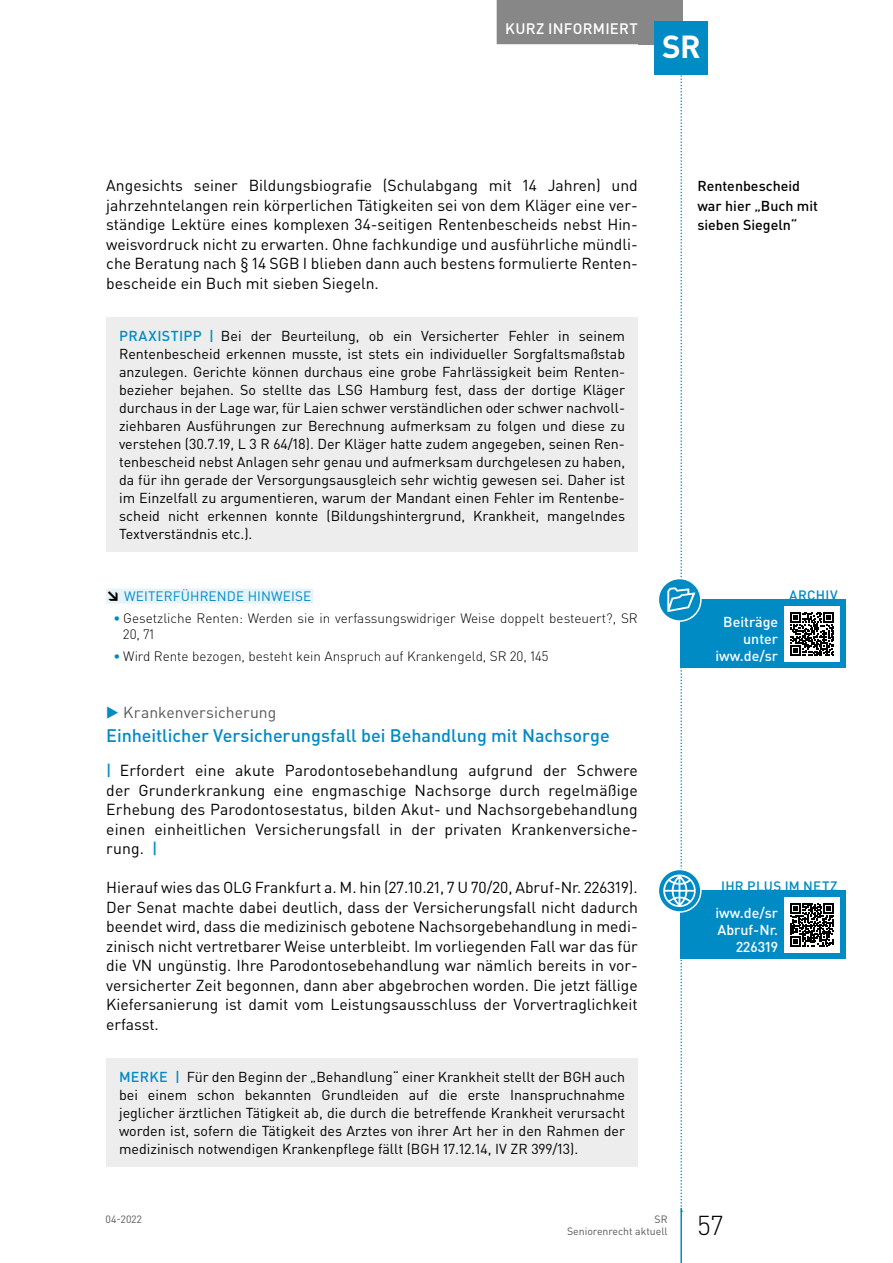
<style>
.page{position:relative;width:893px;height:1263px;background:#fff}
.page>*{position:absolute;margin:0;border:0;box-sizing:border-box;transform-origin:0 0}
.t1{font:700 31.5px "DIN Pro";color:#fff}
.t2{font:300 27px "DIN Pro";color:#000}
.t3{font:500 18px "DIN Pro";letter-spacing:-.005em;color:#008bc5}
.t4{font:15.75px/19.5px "DIN Pro";color:#000;text-align:justify}
.t5{font:15.75px "DIN Pro";color:#575756}
.t6{font:500 15px "DIN Pro";letter-spacing:.015em;color:#fff}
.t7{font:14.25px/18px "DIN Pro";color:#000}
.t8{font:500 14.25px/17.2px "DIN Pro";color:#fff;text-align:right}
.t9{font:500 14.25px/19.5px "DIN Pro";color:#000}
.t10{font:500 14.25px "DIN Pro";color:#008bc5}
.t11{font:300 13.5px/15.8px "DIN Pro";color:#000}
.t12{font:13.5px "DIN Pro";letter-spacing:.01em;color:#008bc5}
.t13{font:500 13.5px "DIN Pro";letter-spacing:.02em;color:#008bc5}
.t14{font:10.5px/12.8px "DIN Pro";color:#575756;text-align:right}
.s1{font-weight:500;color:#008bc5}
.s2{font-weight:900;color:#000}
.s3{color:#008bc5}
</style>
<div class="page">
<div style="left:638px;top:0;width:44px;height:44px;background:#878787"></div>
<hr style="left:680px;top:1208px;width:2px;height:55px;background:#008bc5">
<div style="left:497px;top:0;width:149px;height:44px;background:#878787"></div>
<div style="left:655px;top:21px;width:53px;height:53px;background:#008bc5"></div>
<div style="left:106px;top:589px;width:207px;height:15px;background:#e6f3f9"></div>
<div style="left:106px;top:317px;width:532px;height:234px;background:#ededed"></div>
<div style="left:680px;top:600px;width:166px;height:68px;background:#008bc5"></div>
<svg style="left:658px;top:578px;width:43px;height:43px"></svg>
<div style="left:658px;top:578px;width:44px;height:44px;border:2px solid #fff;border-radius:50%"></div>
<div style="left:784px;top:606px;width:56px;height:55px;background:#fff"></div>
<svg style="left:790px;top:612px;width:44px;height:43px"></svg>
<div style="left:106px;top:1058px;width:532px;height:108px;background:#ededed"></div>
<div style="left:680px;top:891px;width:166px;height:68px;background:#008bc5"></div>
<svg style="left:658px;top:869px;width:43px;height:43px"></svg>
<div style="left:658px;top:869px;width:44px;height:44px;border:2px solid #fff;border-radius:50%"></div>
<svg style="left:663px;top:0;width:33px;height:1212px"></svg>
<div style="left:784px;top:897px;width:56px;height:55px;background:#fff"></div>
<svg style="left:790px;top:903px;width:44px;height:43px"></svg>
<p class="t6" style="left:505px;top:18px;width:134px">Kurz informiert</p>
<h1 class="t1" style="left:662px;top:26px;width:40px">SR</h1>
<p class="t4" style="left:106px;top:175px;width:533px">Angesichts seiner Bildungsbiografie (Schulabgang mit 14 Jahren) und jahrzehntelangen rein körperlichen Tätigkeiten sei von dem Kläger eine ver&shy;ständige Lektüre eines komplexen 34-seitigen Rentenbescheids nebst Hin&shy;weisvordruck nicht zu erwarten. Ohne fachkundige und ausführliche mündli&shy;che Beratung nach § 14 SGB I blieben dann auch bestens formulierte Renten&shy;bescheide ein Buch mit sieben Siegeln.</p>
<p class="t7" style="left:119px;top:326px;width:507px"><span class="s1">PRAXISTI PP |</span> Bei der Beurteilung, ob ein Versicherter Fehler in seinem Rentenbescheid erkennen musste, ist stets ein individueller Sorgfaltsmaßstab anzulegen. Gerichte können durchaus eine grobe Fahrlässigkeit beim Renten&shy;bezieher bejahen. So stellte das LSG Hamburg fest, dass der dortige Kläger durchaus in der Lage war, für Laien schwer verständlichen oder schwer nachvoll&shy;ziehbaren Ausführungen zur Berechnung aufmerksam zu folgen und diese zu verstehen (30.7.19, L 3 R 64/18). Der Kläger hatte zudem angegeben, seinen Ren&shy;tenbescheid nebst Anlagen sehr genau und aufmerksam durchgelesen zu haben, da für ihn gerade der Versorgungsausgleich sehr wichtig gewesen sei. Daher ist im Einzelfall zu argumentieren, warum der Mandant einen Fehler im Rentenbe&shy;scheid nicht erkennen konnte (Bildungshintergrund, Krankheit, mangelndes Textverständnis etc.).</p>
<p class="t12" style="left:106px;top:587px;width:206px"><span class="s2">↘</span> WEITERFÜHRENDE HINWEISE</p>
<p class="t11" style="left:123px;top:610px;width:516px;text-indent:-10px"><span class="s1">•</span> Gesetzliche Renten: Werden sie in verfassungswidriger Weise doppelt besteuert?, SR<br>20, 71</p>
<p class="t11" style="left:114px;top:648px;width:437px"><span class="s1">•</span> Wird Rente bezogen, besteht kein Anspruch auf Krankengeld, SR 20, 145</p>
<p class="t5" style="left:106px;top:701px;width:172px"><span class="s3">▶</span> Krankenversicherung</p>
<p class="t3" style="left:106px;top:723px;width:505px">Einheitlicher Versicherungsfall bei Behandlung mit Nachsorge</p>
<p class="t4" style="left:106px;top:760px;width:533px"><span class="s1">|</span> Erfordert eine akute Parodontosebehandlung aufgrund der Schwere der Grunderkrankung eine engmaschige Nachsorge durch regelmäßige Erhebung des Parodontosestatus, bilden Akut- und Nachsorgebehandlung einen einheitlichen Versicherungsfall in der privaten Krankenversiche&shy;rung. <span class="s1">|</span></p>
<p class="t4" style="left:106px;top:877px;width:533px">Hierauf wies das OLG Frankfurt a. M. hin (27.10.21, 7 U 70/20, Abruf-Nr. 226319).<br>Der Senat machte dabei deutlich, dass der Versicherungsfall nicht dadurch beendet wird, dass die medizinisch gebotene Nachsorgebehandlung in medi&shy;zinisch nicht vertretbarer Weise unterbleibt. Im vorliegenden Fall war das für die VN ungünstig. Ihre Parodontosebehandlung war nämlich bereits in vor&shy;versicherter Zeit begonnen, dann aber abgebrochen worden. Die jetzt fällige Kiefersanierung ist damit vom Leistungsausschluss der Vorvertraglichkeit erfasst.</p>
<p class="t7" style="left:119px;top:1067px;width:508px;text-align:justify;text-indent:30px"><span class="s1">KE |</span> Für den Beginn der „Behandlung“ einer Krankheit stellt der BGH auch bei einem schon bekannten Grundleiden auf die erste Inanspruchnahme jeglicher ärztlichen Tätigkeit ab, die durch die betreffende Krankheit verursacht worden ist, sofern die Tätigkeit des Arztes von ihrer Art her in den Rahmen der medizinisch notwendigen Krankenpflege fällt (BGH 17.12.14, IV ZR 399/13).</p>
<p class="t10" style="left:119px;top:1067px;width:11px">MER</p>
<p class="t9" style="left:697px;top:176px;width:122px">Rentenbescheid war hier „Buch mit sieben Siegeln“</p>
<p class="t8" style="left:715px;top:613px;width:64px">Beiträge unter iww.de/sr</p>
<p class="t13" style="left:789px;top:586px;width:50px">ARCHIV</p>
<p class="t13" style="left:721px;top:877px;width:92px">IHR PLUS IM NETZ</p>
<p class="t8" style="left:715px;top:903px;width:64px">iww.de/sr<br>Abruf-N r.<br>226319</p>
<p class="t14" style="left:106px;top:1212px;width:38px">04-2022</p>
<p class="t14" style="left:567px;top:1212px;width:102px">SR<br>Seniorenrecht aktuell</p>
<h2 class="t2" style="left:697px;top:1207px;width:27px">57</h2>
</div>
